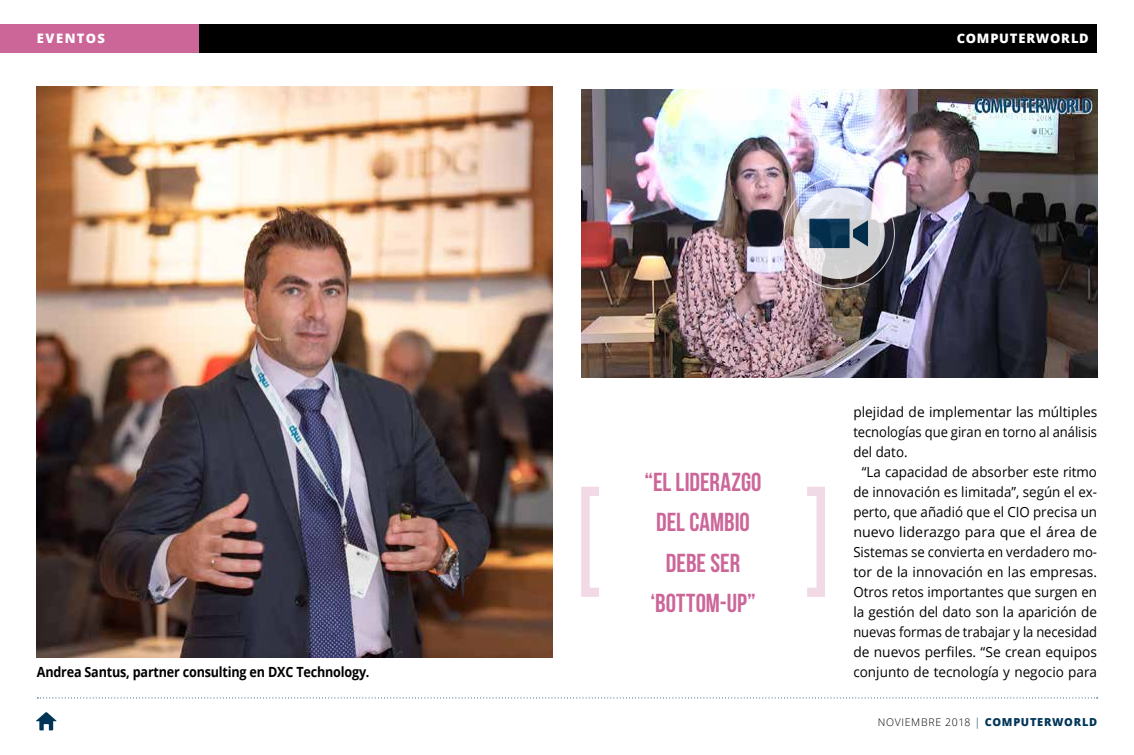
<style>
.page{position:relative;width:1134px;height:755px;background:#fff}
.page>*{position:absolute;margin:0;border:0;box-sizing:border-box;transform-origin:0 0}
.t1{font:26px/40px "Bebas Neue";color:#c69;text-align:center}
.t2{font:14px/20px "Open Sans";color:#000;text-align:center;scale:.95 1}
.t3{font:14px/20px "Open Sans";color:#000;text-align:justify}
.t4{font:700 14px "Open Sans";letter-spacing:-.015em;color:#000;scale:.9 1}
.t5{font:800 13px "Open Sans";letter-spacing:.065em;color:#fff}
.t6{font:800 13px "Open Sans";letter-spacing:.105em;color:#fff}
.t7{font:300 10.5px "Open Sans";letter-spacing:.065em;color:#000}
.s1{font-size:11px;color:#003558}
.s2{font-weight:800;font-size:11px;color:#003558}
</style>
<div class="page">
<div style="left:37px;top:24px;width:1060px;height:28px;background:#000"></div>
<svg style="left:36px;top:712px;width:21px;height:17px"></svg>
<svg style="left:37px;top:697px;width:1061px;height:1px"></svg>
<div style="left:0;top:24px;width:198px;height:28px;background:#c69"></div>
<img style="left:37px;top:87px;width:516px;height:570px">
<svg style="left:581px;top:486px;width:18px;height:110px"></svg>
<svg style="left:807px;top:486px;width:18px;height:110px"></svg>
<img style="left:581px;top:90px;width:516px;height:287px">
<svg style="left:793px;top:187px;width:92px;height:92px"></svg>
<svg style="left:809px;top:218px;width:59px;height:30px"></svg>
<p class="t6" style="left:37px;top:29px;width:70px">EVENTOS</p>
<p class="t5" style="left:957px;top:29px;width:134px">COMPUTERWORLD</p>
<h1 class="t1" style="left:645px;top:462px;width:118px">“EL LIDERAZGO<br>DEL CAMBIO<br>DEBE SER ‘BOTTOM-UP”</h1>
<p class="t3" style="left:853px;top:401px;width:245px">plejidad de implementar las múltiples tecnologías que giran en torno al análisis del dato.</p>
<p class="t2" style="left:853px;top:461px;width:258px">“La capacidad de absorber este ritmo de innovación es limitada”, según el ex&shy;perto, que añadió que el CIO precisa un nuevo liderazgo para que el área de Sistemas se convierta en verdadero mo&shy;tor de la innovación en las empresas.<br>Otros retos importantes que surgen en la gestión del dato son la aparición de nuevas formas de trabajar y la necesidad de nuevos perfiles. “Se crean equipos</p>
<p class="t4" style="left:37px;top:662px;width:371px">Andrea Santus, partner consulting en DXC Technology.</p>
<p class="t3" style="left:853px;top:661px;width:245px">conjunto de tecnología y negocio para</p>
<p class="t7" style="left:878px;top:714px;width:221px">NOVIEMBRE 2018 <span class="s1">|</span> <span class="s2">COMPUTERWORLD</span></p>
</div>
